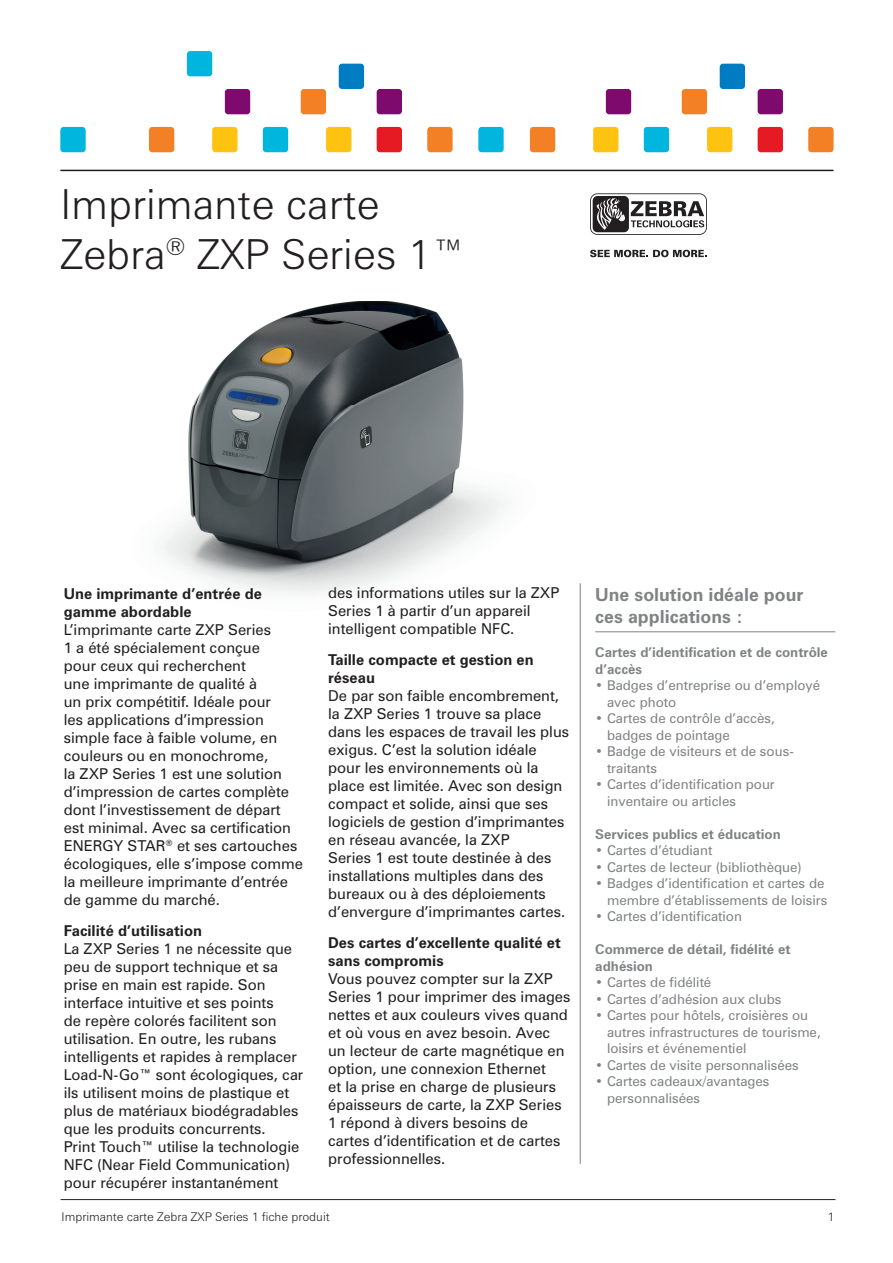
<style>
.page{position:relative;width:893px;height:1263px;background:#fff}
.page>*{position:absolute;margin:0;border:0;box-sizing:border-box;transform-origin:0 0}
.t1{font:300 41.4px/49.8px "Zurich BT";color:#231f20}
.t2{font:700 18px/21.6px "Zurich BT";color:#808285}
.t3{font:15px/18px "Zurich BT";color:#231f20}
.t4{font:700 15px/18px "Zurich BT";color:#231f20}
.t5{font:13.5px/16.5px "Zurich BT";color:#808285}
.t6{font:700 13.5px/16.5px "Zurich BT";color:#808285}
.t7{font:300 12px "Zurich BT";color:#231f20}
</style>
<div class="page">
<img style="left:162px;top:301px;width:342px;height:293px">
<div style="left:339px;top:64px;width:25px;height:25px;background:#007cc2;border-radius:3px"></div>
<div style="left:212px;top:127px;width:26px;height:25px;background:#fec210;border-radius:3px"></div>
<div style="left:326px;top:127px;width:25px;height:25px;background:#fec210;border-radius:3px"></div>
<div style="left:301px;top:89px;width:25px;height:25px;background:#f48026;border-radius:3px"></div>
<div style="left:427px;top:127px;width:26px;height:25px;background:#f48026;border-radius:3px"></div>
<div style="left:149px;top:127px;width:25px;height:25px;background:#f48026;border-radius:3px"></div>
<div style="left:187px;top:51px;width:25px;height:25px;background:#00b6de;border-radius:3px"></div>
<div style="left:263px;top:127px;width:25px;height:25px;background:#00b6de;border-radius:3px"></div>
<div style="left:60px;top:127px;width:26px;height:25px;background:#00b6de;border-radius:3px"></div>
<div style="left:225px;top:89px;width:25px;height:25px;background:#7e0a6d;border-radius:3px"></div>
<div style="left:377px;top:89px;width:25px;height:25px;background:#7e0a6d;border-radius:3px"></div>
<div style="left:377px;top:127px;width:25px;height:25px;background:#e51a23;border-radius:3px"></div>
<div style="left:720px;top:64px;width:25px;height:25px;background:#007cc2;border-radius:3px"></div>
<div style="left:593px;top:127px;width:25px;height:25px;background:#fec210;border-radius:3px"></div>
<div style="left:707px;top:127px;width:25px;height:25px;background:#fec210;border-radius:3px"></div>
<div style="left:682px;top:89px;width:25px;height:25px;background:#f48026;border-radius:3px"></div>
<div style="left:808px;top:127px;width:26px;height:25px;background:#f48026;border-radius:3px"></div>
<div style="left:530px;top:127px;width:25px;height:25px;background:#f48026;border-radius:3px"></div>
<div style="left:644px;top:127px;width:25px;height:25px;background:#00b6de;border-radius:3px"></div>
<div style="left:478px;top:127px;width:26px;height:25px;background:#00b6de;border-radius:3px"></div>
<div style="left:606px;top:89px;width:25px;height:25px;background:#7e0a6d;border-radius:3px"></div>
<div style="left:758px;top:89px;width:25px;height:25px;background:#7e0a6d;border-radius:3px"></div>
<div style="left:758px;top:127px;width:25px;height:25px;background:#e51a23;border-radius:3px"></div>
<svg style="left:590px;top:250px;width:117px;height:7px"></svg>
<svg style="left:590px;top:193px;width:117px;height:42px"></svg>
<hr style="left:60px;top:170px;width:774px;height:1px;background:#231f20">
<hr style="left:61px;top:1199px;width:774px;height:1px;background:#231f20">
<hr style="left:580px;top:583px;width:1px;height:581px;background:#808285">
<hr style="left:595px;top:631px;width:240px;height:1px;background:#808285">
<h1 class="t1" style="left:60px;top:184px;width:407px">Imprimante carte<br>Zebra<sup>®</sup> ZXP Series 1™</h1>
<p class="t4" style="left:64px;top:586px;width:200px">Une imprimante d’entrée de gamme abordable</p>
<p class="t3" style="left:64px;top:622px;width:241px">L’imprimante carte ZXP Series<br>1 a été spécialement conçue<br>pour ceux qui recherchent<br>une imprimante de qualité à<br>un prix compétitif. Idéale pour<br>les applications d’impression simple face à faible volume, en couleurs ou en monochrome,<br>la ZXP Series 1 est une solution d’impression de cartes complète dont l’investissement de départ est minimal. Avec sa certification<br>ENERGY STAR<sup>®</sup> et ses cartouches écologiques, elle s’impose comme la meilleure imprimante d’entrée de gamme du marché.</p>
<p class="t4" style="left:64px;top:922px;width:140px">Facilité d’utilisation</p>
<p class="t3" style="left:64px;top:941px;width:241px">La ZXP Series 1 ne nécessite que peu de support technique et sa prise en main est rapide. Son interface intuitive et ses points<br>de repère colorés facilitent son utilisation. En outre, les rubans intelligents et rapides à remplacer<br>Load-N-Go™ sont écologiques, car ils utilisent moins de plastique et plus de matériaux biodégradables que les produits concurrents.<br>Print Touch™ utilise la technologie<br>NFC (Near Field Communication) pour récupérer instantanément</p>
<p class="t3" style="left:328px;top:585px;width:233px">des informations utiles sur la ZXP<br>Series 1 à partir d’un appareil intelligent compatible NFC.</p>
<p class="t4" style="left:328px;top:652px;width:207px">Taille compacte et gestion en réseau</p>
<p class="t3" style="left:328px;top:688px;width:243px">De par son faible encombrement, la ZXP Series 1 trouve sa place dans les espaces de travail les plus exigus. C’est la solution idéale pour les environnements où la place est limitée. Avec son design compact et solide, ainsi que ses logiciels de gestion d’imprimantes en réseau avancée, la ZXP<br>Series 1 est toute destinée à des installations multiples dans des bureaux ou à des déploiements d’envergure d’imprimantes cartes.</p>
<p class="t4" style="left:328px;top:935px;width:234px">Des cartes d’excellente qualité et sans compromis</p>
<p class="t3" style="left:328px;top:971px;width:244px">Vous pouvez compter sur la ZXP<br>Series 1 pour imprimer des images nettes et aux couleurs vives quand et où vous en avez besoin. Avec un lecteur de carte magnétique en option, une connexion Ethernet<br>et la prise en charge de plusieurs épaisseurs de carte, la ZXP Series<br>1 répond à divers besoins de cartes d’identification et de cartes professionnelles.</p>
<p class="t2" style="left:595px;top:586px;width:210px">Une solution idéale pour ces applications :</p>
<p class="t6" style="left:595px;top:645px;width:234px">Cartes d’identification et de contrôle d’accès</p>
<p class="t5" style="left:607px;top:679px;width:215px;text-indent:-12px">• Badges d’entreprise ou d’employé avec photo</p>
<p class="t5" style="left:607px;top:712px;width:169px;text-indent:-12px">• Cartes de contrôle d’accès, badges de pointage</p>
<p class="t5" style="left:607px;top:745px;width:188px;text-indent:-12px">• Badge de visiteurs et de sous&shy;traitants</p>
<p class="t5" style="left:607px;top:778px;width:169px;text-indent:-12px">• Cartes d’identification pour inventaire ou articles</p>
<p class="t6" style="left:595px;top:827px;width:187px">Services publics et éducation</p>
<p class="t5" style="left:595px;top:844px;width:119px">• Cartes d’étudiant</p>
<p class="t5" style="left:595px;top:860px;width:208px">• Cartes de lecteur (bibliothèque)</p>
<p class="t5" style="left:595px;top:877px;width:234px;text-align:right">• Badges d’identification et cartes de membre d’établissements de loisirs</p>
<p class="t5" style="left:595px;top:910px;width:148px">• Cartes d’identification</p>
<p class="t6" style="left:595px;top:942px;width:197px">Commerce de détail, fidélité et adhésion</p>
<p class="t5" style="left:595px;top:976px;width:118px">• Cartes de fidélité</p>
<p class="t5" style="left:595px;top:992px;width:188px">• Cartes d’adhésion aux clubs</p>
<p class="t5" style="left:607px;top:1009px;width:215px;text-indent:-12px">• Cartes pour hôtels, croisières ou autres infrastructures de tourisme, loisirs et événementiel</p>
<p class="t5" style="left:595px;top:1058px;width:205px">• Cartes de visite personnalisées</p>
<p class="t5" style="left:607px;top:1075px;width:164px;text-indent:-12px">• Cartes cadeaux/avantages personnalisées</p>
<p class="t7" style="left:62px;top:1212px;width:270px">Imprimante carte Zebra ZXP Series 1 fiche produit</p>
<p class="t7" style="left:828px;top:1212px;width:8px">1</p>
</div>
